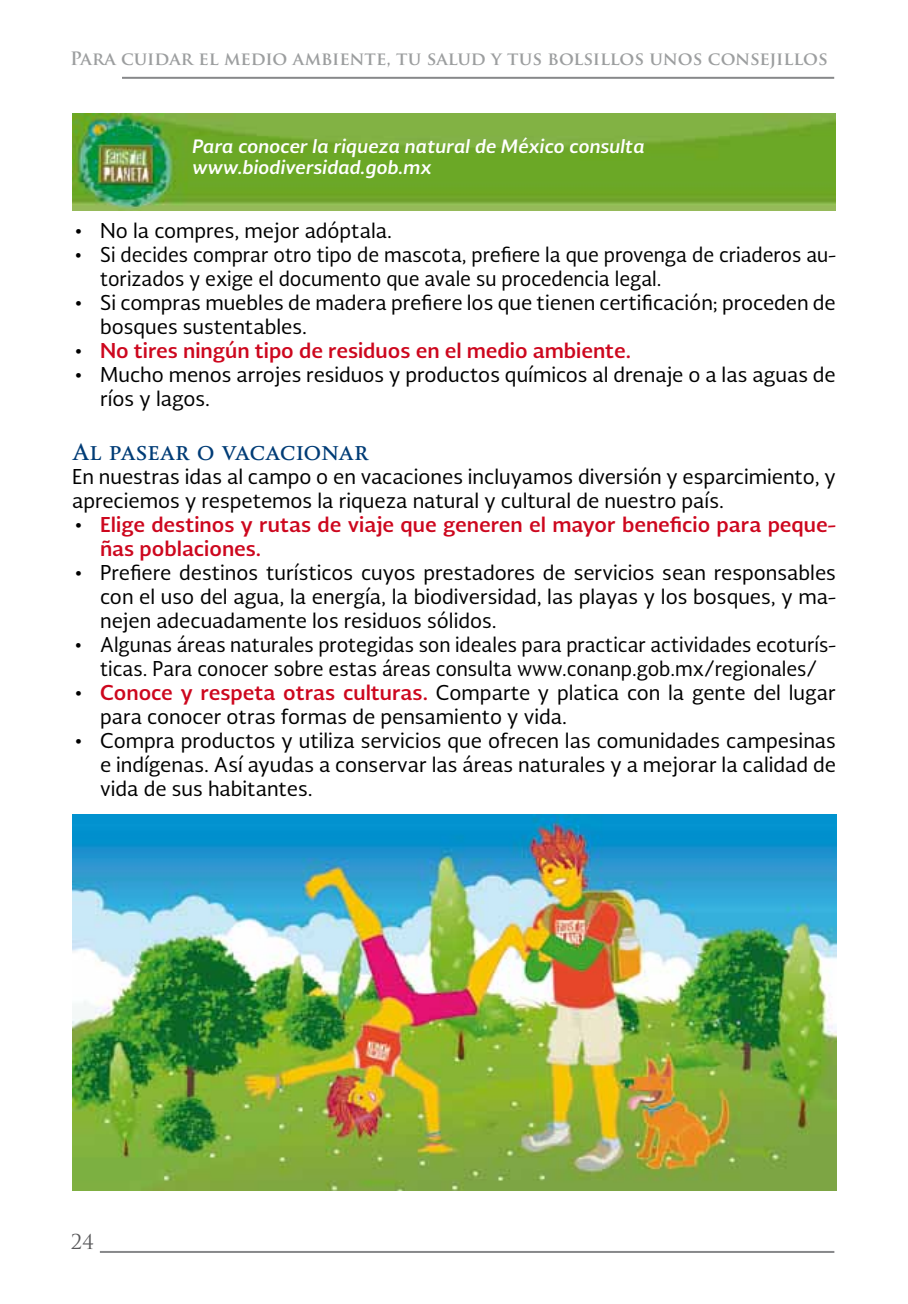
<style>
.page{position:relative;width:908px;height:1304px;background:#fff}
.page>*{position:absolute;margin:0;border:0;box-sizing:border-box;transform-origin:0 0}
.t1{font:700 22px "Soberana Titular";letter-spacing:-.015em;color:#003c76}
.t2{font:20px/24px "Soberana Sans";color:#000}
.t3{font:20px/24px "Soberana Sans";color:#000;scale:.96 1}
.t4{font:700 20px/24px "Soberana Sans";color:#cd071e}
.t5{font:20px "Trajan Pro";color:#58585a}
.t6{font:italic 700 18px/21.6px "Soberana Sans";color:#fff}
.t7{font:700 18px "Trajan Pro";color:#9c9e9f}
.s1{font-weight:400;color:#000}
.s2{font-weight:700;color:#cd071e}
</style>
<div class="page">
<hr style="left:100px;top:1251px;width:734px;height:2px;background:#87888a">
<hr style="left:122px;top:77px;width:711px;height:2px;background:#87888a">
<img style="left:72px;top:113px;width:763px;height:98px">
<img style="left:72px;top:814px;width:763px;height:377px">
<p class="t7" style="left:70px;top:47px;width:758px">Para cuidar el medio ambiente, tu salud y tus bolsillos unos consejillos</p>
<p class="t6" style="left:192px;top:135px;width:454px">Para conocer la riqueza natural de México consulta www.biodiversidad.gob.mx</p>
<p class="t2" style="left:74px;top:218px;width:319px">• No la compres, mejor adóptala.</p>
<p class="t3" style="left:100px;top:242px;width:767px;text-indent:-26px">• Si decides comprar otro tipo de mascota, prefiere la que provenga de criaderos au&shy;torizados y exige el documento que avale su procedencia legal.</p>
<p class="t2" style="left:100px;top:290px;width:737px;text-indent:-26px">• Si compras muebles de madera prefiere los que tienen certificación; proceden de bosques sustentables.</p>
<p class="t4" style="left:74px;top:337px;width:558px"><span class="s1">•</span> No tires ningún tipo de residuos en el medio ambiente.</p>
<p class="t2" style="left:100px;top:362px;width:737px;text-indent:-26px">• Mucho menos arrojes residuos y productos químicos al drenaje o a las aguas de ríos y lagos.</p>
<p class="t1" style="left:72px;top:438px;width:298px">Al pasear o vacacionar</p>
<p class="t2" style="left:72px;top:464px;width:765px">En nuestras idas al campo o en vacaciones incluyamos diversión y esparcimiento, y apreciemos y respetemos la riqueza natural y cultural de nuestro país.</p>
<p class="t4" style="left:100px;top:512px;width:737px;text-indent:-26px"><span class="s1">•</span> Elige destinos y rutas de viaje que generen el mayor beneficio para peque&shy;ñas poblaciones.</p>
<p class="t2" style="left:100px;top:560px;width:737px;text-align:justify;text-indent:-26px">• Prefiere destinos turísticos cuyos prestadores de servicios sean responsables con el uso del agua, la energía, la biodiversidad, las playas y los bosques, y ma&shy;nejen adecuadamente los residuos sólidos.</p>
<p class="t3" style="left:74px;top:632px;width:794px;text-align:center">• Algunas áreas naturales protegidas son ideales para practicar actividades ecoturís&shy;ticas. Para conocer sobre estas áreas consulta www.conanp.gob.mx/regionales/</p>
<p class="t2" style="left:100px;top:680px;width:737px;text-indent:-26px">• <span class="s2">Conoce y respeta otras culturas.</span> Comparte y platica con la gente del lugar para conocer otras formas de pensamiento y vida.</p>
<p class="t2" style="left:100px;top:728px;width:737px;text-align:justify;text-indent:-26px">• Compra productos y utiliza servicios que ofrecen las comunidades campesinas e indígenas. Así ayudas a conservar las áreas naturales y a mejorar la calidad de vida de sus habitantes.</p>
<p class="t5" style="left:71px;top:1229px;width:24px">24</p>
</div>
